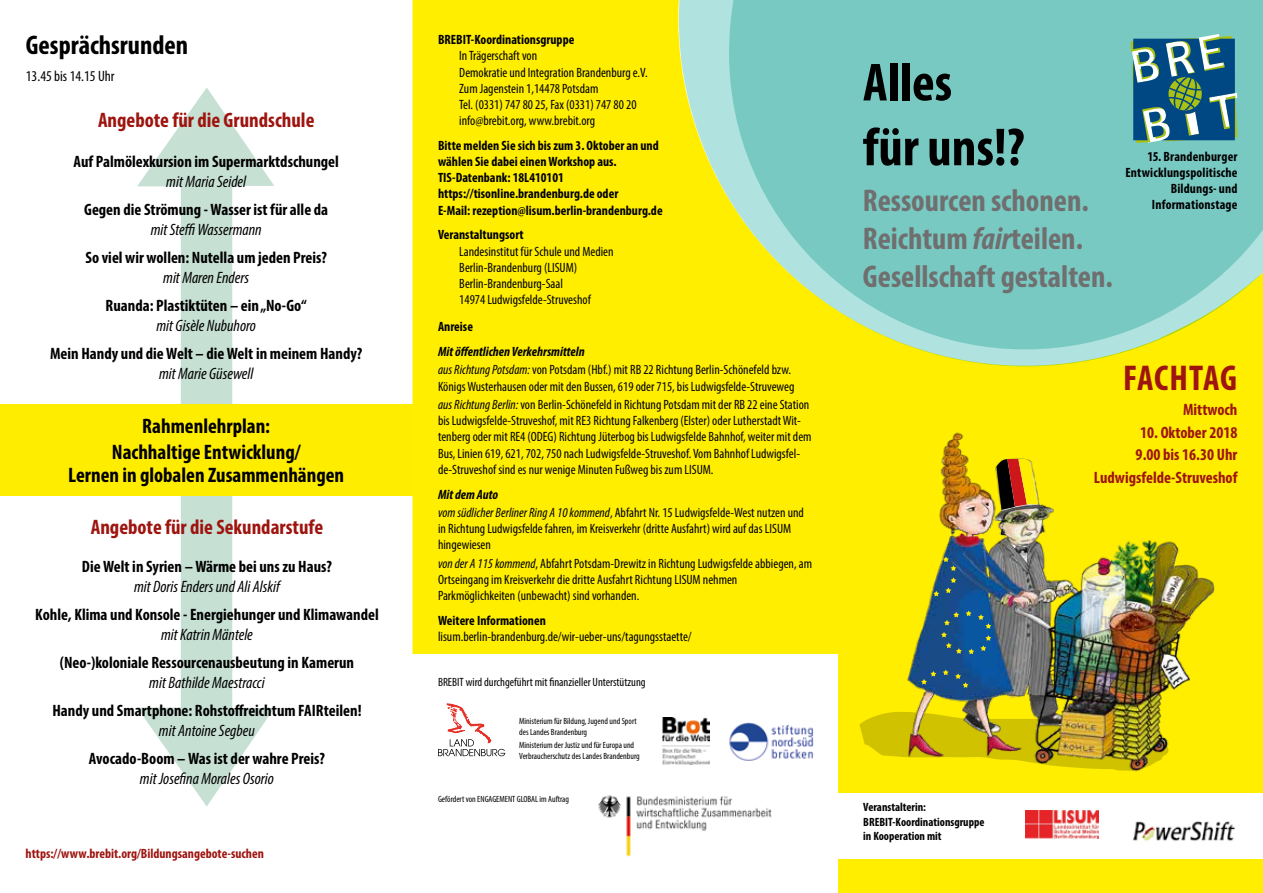
<style>
.page{position:relative;width:1263px;height:893px;background:#fff}
.page>*{position:absolute;margin:0;border:0;box-sizing:border-box;transform-origin:0 0}
.t1{font:700 condensed 54px/64.8px "Myriad Pro";color:#000}
.t2{font:700 condensed 36px "Myriad Pro";letter-spacing:.015em;color:#9e1510}
.t3{font:700 condensed 31.5px/37.8px "Myriad Pro";color:#706f6f}
.t4{font:700 condensed 27px "Myriad Pro";color:#000}
.t5{font:700 condensed 21px/26.7px "Myriad Pro";color:#000;text-align:center}
.t6{font:700 condensed 21px "Myriad Pro";color:#9e1510}
.t7{font:700 condensed 16.5px "Myriad Pro";color:#000}
.t8{font:italic condensed 16.5px "Myriad Pro";color:#000}
.t9{font:700 condensed 16.5px/22.5px "Myriad Pro";color:#9e1510;text-align:right}
.t10{font:condensed 15px "Myriad Pro";color:#000}
.t11{font:condensed 13.5px/16.2px "Myriad Pro";color:#000}
.t12{font:700 condensed 13.5px/16.2px "Myriad Pro";color:#000;text-align:right}
.t13{font:700 condensed 13.5px "Myriad Pro";color:#9e1510}
.t14{font:700 condensed 12px/14.4px "Myriad Pro";color:#000}
.t15{font:condensed 12px "Myriad Pro";color:#000}
.t16{font:condensed 9px/10.8px "Myriad Pro";color:#000}
.s1{font-weight:700;font-style:italic}
.s2{font-style:italic}
</style>
<div class="page">
<svg style="left:137px;top:495px;width:137px;height:311px"></svg>
<svg style="left:137px;top:87px;width:137px;height:317px"></svg>
<div style="left:0;top:404px;width:412px;height:91px;background:#ffed00"></div>
<div style="left:412px;top:0;width:851px;height:893px;background:#fe0"></div>
<div style="left:412px;top:654px;width:426px;height:239px;background:#fff"></div>
<svg style="left:674px;top:0;width:589px;height:408px;background:#f1ec27"></svg>
<svg style="left:729px;top:0;width:534px;height:349px;background:#88cdb4"></svg>
<div style="left:838px;top:794px;width:425px;height:65px;background:#fff"></div>
<svg style="left:1131px;top:34px;width:106px;height:109px;background:#467e8d"></svg>
<svg style="left:859px;top:712px;width:35px;height:59px;background:#e5d500"></svg>
<img style="left:894px;top:426px;width:321px;height:351px">
<svg style="left:978px;top:614px;width:13px;height:15px"></svg>
<svg style="left:966px;top:610px;width:5px;height:6px"></svg>
<svg style="left:944px;top:612px;width:15px;height:13px"></svg>
<svg style="left:980px;top:635px;width:11px;height:16px"></svg>
<svg style="left:968px;top:649px;width:6px;height:5px"></svg>
<svg style="left:946px;top:643px;width:16px;height:11px"></svg>
<svg style="left:941px;top:632px;width:6px;height:5px"></svg>
<svg style="left:943px;top:556px;width:13px;height:15px"></svg>
<svg style="left:945px;top:577px;width:11px;height:16px"></svg>
<svg style="left:933px;top:591px;width:6px;height:5px"></svg>
<svg style="left:955px;top:673px;width:13px;height:15px"></svg>
<svg style="left:943px;top:670px;width:6px;height:5px"></svg>
<svg style="left:921px;top:671px;width:15px;height:13px"></svg>
<svg style="left:996px;top:458px;width:42px;height:52px;background:#a16d14"></svg>
<img style="left:729px;top:722px;width:85px;height:39px">
<svg style="left:438px;top:703px;width:67px;height:53px"></svg>
<img style="left:598px;top:795px;width:174px;height:62px">
<img style="left:662px;top:717px;width:47px;height:47px">
<img style="left:1133px;top:821px;width:102px;height:20px">
<img style="left:1026px;top:811px;width:72px;height:28px">
<h3 class="t4" style="left:26px;top:28px;width:164px">Gesprächsrunden</h3>
<p class="t10" style="left:26px;top:67px;width:90px">13.45 bis 14.15 Uhr</p>
<h3 class="t6" style="left:98px;top:107px;width:218px">Angebote für die Grundschule</h3>
<p class="t7" style="left:74px;top:151px;width:267px">Auf Palmölexkursion im Supermarktdschungel</p>
<p class="t8" style="left:166px;top:171px;width:81px">mit Maria Seidel</p>
<p class="t7" style="left:84px;top:199px;width:245px">Gegen die Strömung - Wasser ist für alle da</p>
<p class="t8" style="left:151px;top:220px;width:113px">mit Steffi Wassermann</p>
<p class="t7" style="left:85px;top:247px;width:243px">So viel wir wollen: Nutella um jeden Preis?</p>
<p class="t8" style="left:163px;top:268px;width:88px">mit Maren Enders</p>
<p class="t7" style="left:106px;top:296px;width:203px">Ruanda: Plastiktüten – ein „No-Go“</p>
<p class="t8" style="left:156px;top:316px;width:101px">mit Gisèle Nubuhoro</p>
<p class="t7" style="left:50px;top:344px;width:314px">Mein Handy und die Welt – die Welt in meinem Handy?</p>
<p class="t8" style="left:159px;top:364px;width:96px">mit Marie Güsewell</p>
<h3 class="t5" style="left:112px;top:412px;width:190px">Rahmenlehrplan:<br>Nachhaltige Entwicklung/</h3>
<h3 class="t5" style="left:68px;top:461px;width:278px">Lernen in globalen Zusammenhängen</h3>
<h3 class="t6" style="left:91px;top:514px;width:234px">Angebote für die Sekundarstufe</h3>
<p class="t7" style="left:82px;top:556px;width:252px">Die Welt in Syrien – Wärme bei uns zu Haus?</p>
<p class="t8" style="left:134px;top:576px;width:147px">mit Doris Enders und Ali Alskif</p>
<p class="t7" style="left:35px;top:604px;width:345px">Kohle, Klima und Konsole - Energiehunger und Klimawandel</p>
<p class="t8" style="left:161px;top:624px;width:93px">mit Katrin Mäntele</p>
<p class="t7" style="left:60px;top:652px;width:296px">(Neo-)koloniale Ressourcenausbeutung in Kamerun</p>
<p class="t8" style="left:149px;top:672px;width:117px">mit Bathilde Maestracci</p>
<p class="t7" style="left:52px;top:700px;width:311px">Handy und Smartphone: Rohstoffreichtum FAIRteilen!</p>
<p class="t8" style="left:159px;top:720px;width:98px">mit Antoine Segbeu</p>
<p class="t7" style="left:89px;top:748px;width:238px">Avocado-Boom – Was ist der wahre Preis?</p>
<p class="t8" style="left:140px;top:769px;width:136px">mit Josefina Morales Osorio</p>
<p class="t13" style="left:26px;top:845px;width:240px">https://www.brebit.org/Bildungsangebote-suchen</p>
<p class="t12" style="left:438px;top:31px;width:138px">BREBIT-Koordinationsgruppe</p>
<p class="t11" style="left:459px;top:48px;width:190px">In Trägerschaft von<br>Demokratie und Integration Brandenburg e.V.<br>Zum Jagenstein 1,14478 Potsdam<br>Tel. (0331) 747 80 25, Fax (0331) 747 80 20 info@brebit.org, www.brebit.org</p>
<p class="t12" style="left:438px;top:137px;width:226px;text-align:left">Bitte melden Sie sich bis zum 3. Oktober an und wählen Sie dabei einen Workshop aus.<br>TIS-Datenbank: 18L410101 https://tisonline.brandenburg.de oder<br>E-Mail: rezeption@lisum.berlin-brandenburg.de</p>
<p class="t12" style="left:438px;top:226px;width:87px">Veranstaltungsort</p>
<p class="t11" style="left:459px;top:243px;width:156px">Landesinstitut für Schule und Medien<br>Berlin-Brandenburg (LISUM)<br>Berlin-Brandenburg-Saal<br>14974 Ludwigsfelde-Struveshof</p>
<p class="t12" style="left:438px;top:319px;width:36px">Anreise</p>
<p class="t11" style="left:438px;top:342px;width:354px;line-height:18.3px"><span class="s1">Mit öffentlichen Verkehrsmitteln<br></span><span class="s2">aus Richtung Potsdam:</span> von Potsdam (Hbf.) mit RB 22 Richtung Berlin-Schönefeld bzw.</p>
<p class="t11" style="left:438px;top:377px;width:373px;line-height:18.3px">Königs Wusterhausen oder mit den Bussen, 619 oder 715, bis Ludwigsfelde-Struveweg <span class="s2">aus Richtung Berlin:</span> von Berlin-Schönefeld in Richtung Potsdam mit der RB 22 eine Station</p>
<p class="t11" style="left:438px;top:412px;width:375px">bis Ludwigsfelde-Struveshof, mit RE3 Richtung Falkenberg (Elster) oder Lutherstadt Wit&shy;tenberg oder mit RE4 (ODEG) Richtung Jüterbog bis Ludwigsfelde Bahnhof, weiter mit dem Bus, Linien 619, 621, 702, 750 nach Ludwigsfelde-Struveshof. Vom Bahnhof Ludwigsfel&shy;de-Struveshof sind es nur wenige Minuten Fußweg bis zum LISUM.</p>
<p class="t11" style="left:438px;top:485px;width:367px;line-height:18.3px"><span class="s1">Mit dem Auto<br></span><span class="s2">vom südlicher Berliner Ring A 10 kommend</span>, Abfahrt Nr. 15 Ludwigsfelde-West nutzen und</p>
<p class="t11" style="left:438px;top:520px;width:355px">in Richtung Ludwigsfelde fahren, im Kreisverkehr (dritte Ausfahrt) wird auf das LISUM hingewiesen</p>
<p class="t11" style="left:438px;top:555px;width:376px"><span class="s2">von der A 115 kommend</span>, Abfahrt Potsdam-Drewitz in Richtung Ludwigsfelde abbiegen, am<br>Ortseingang im Kreisverkehr die dritte Ausfahrt Richtung LISUM nehmen<br>Parkmöglichkeiten (unbewacht) sind vorhanden.</p>
<p class="t12" style="left:438px;top:612px;width:109px">Weitere Informationen</p>
<p class="t11" style="left:438px;top:628px;width:255px">lisum.berlin-brandenburg.de/wir-ueber-uns/tagungsstaette/</p>
<p class="t15" style="left:438px;top:674px;width:209px">BREBIT wird durchgeführt mit finanzieller Unterstützung</p>
<p class="t16" style="left:519px;top:715px;width:119px">Ministerium für Bildung, Jugend und Sport des Landes Brandenburg</p>
<p class="t16" style="left:519px;top:740px;width:122px">Ministerium der Justiz und für Europa und<br>Verbraucherschutz des Landes Brandenburg</p>
<p class="t16" style="left:438px;top:794px;width:133px">Gefördert von ENGAGEMENT GLOBAL im Auftrag</p>
<h1 class="t1" style="left:863px;top:49px;width:163px">Alles<br>für uns!?</h1>
<h3 class="t3" style="left:863px;top:181px;width:251px">Ressourcen schonen.<br>Reichtum <span class="s2">fair</span>teilen.<br>Gesellschaft gestalten.</h3>
<p class="t12" style="left:1125px;top:148px;width:114px">15. Brandenburger<br>Entwicklungspolitische<br>Bildungs- und<br>Informationstage</p>
<h2 class="t2" style="left:1123px;top:355px;width:115px">FACHTAG</h2>
<p class="t9" style="left:1183px;top:398px;width:56px">Mittwoch</p>
<p class="t9" style="left:1094px;top:421px;width:145px">10. Oktober 2018<br>9.00 bis 16.30 Uhr<br>Ludwigsfelde-Struveshof</p>
<p class="t14" style="left:863px;top:800px;width:123px">Veranstalterin:<br>BREBIT-Koordinationsgruppe in Kooperation mit</p>
</div>
